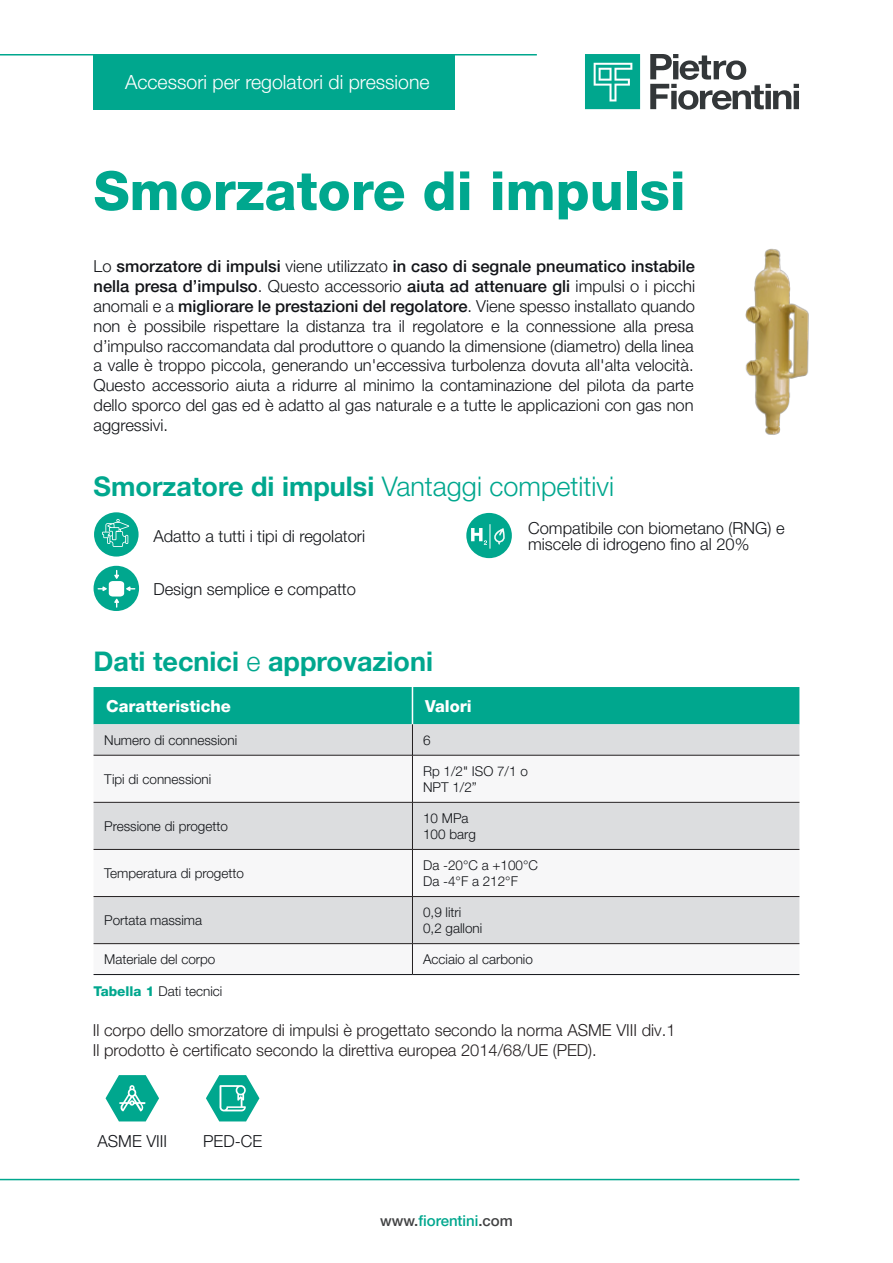
<style>
.page{position:relative;width:893px;height:1263px;background:#fff}
.page>*{position:absolute;margin:0;border:0;box-sizing:border-box;transform-origin:0 0}
.Titolo_Capitolo{font:800 54px "Helvetica Neue LT Pro";color:#00a78e}
.Titoletto{font:700 27px "Helvetica Neue LT Pro";color:#00a78e}
.t1{font:300 19.5px "Helvetica Neue LT Pro";color:#fff}
.Testo{font:300 16.5px/19.8px "Helvetica Neue LT Pro";color:#121418;text-align:justify}
.Testo-2{font:300 16.5px "Helvetica Neue LT Pro";color:#231f20}
.titoli_tabella_bianco{font:800 16.5px "Helvetica Neue LT Pro";color:#fff}
.bullet_non_puntato{font:300 16.5px "Helvetica Neue LT Pro";color:#121418}
.titoletto_technische{font:500 15px "Helvetica Neue LT Pro";color:#00a78e}
.testo_tabella{font:300 13.5px "Helvetica Neue LT Pro";color:#121418}
.s1{font-weight:500}
.s2{font-weight:300}
.s3{font-weight:800;color:#00a78e}
.s4{color:#414243}
</style>
<div class="page">
<hr style="left:0;top:54px;width:537px;height:2px;background:#00a78e">
<hr style="left:0;top:1179px;width:799px;height:1px;background:#00a78e">
<svg style="left:650px;top:54px;width:149px;height:56px"></svg>
<svg style="left:585px;top:54px;width:55px;height:55px;background:#25b39e"></svg>
<div style="left:94px;top:55px;width:361px;height:55px;background:#00a78e"></div>
<div style="left:94px;top:566px;width:45px;height:45px;background:#00a78e;border-radius:50%"></div>
<svg style="left:98px;top:570px;width:37px;height:38px"></svg>
<div style="left:466px;top:513px;width:46px;height:45px;background:#00a78e;border-radius:50%"></div>
<svg style="left:471px;top:524px;width:34px;height:25px"></svg>
<div style="left:94px;top:512px;width:45px;height:44px;background:#00a78e;border-radius:50%"></div>
<svg style="left:102px;top:519px;width:27px;height:28px"></svg>
<div style="left:94px;top:687px;width:705px;height:37px;background:#00a78e"></div>
<div style="left:94px;top:724px;width:705px;height:31px;background:#dcdddf"></div>
<svg style="left:94px;top:756px;width:705px;height:218px"></svg>
<hr style="left:412px;top:687px;width:1px;height:37px;background:#fff">
<hr style="left:412px;top:724px;width:1px;height:31px;background:#231f20">
<hr style="left:94px;top:755px;width:318px;height:1px;background:#231f20">
<hr style="left:412px;top:755px;width:387px;height:1px;background:#231f20">
<hr style="left:412px;top:755px;width:1px;height:47px;background:#231f20">
<hr style="left:94px;top:802px;width:318px;height:1px;background:#231f20">
<hr style="left:412px;top:802px;width:387px;height:1px;background:#231f20">
<hr style="left:412px;top:802px;width:1px;height:47px;background:#231f20">
<hr style="left:94px;top:849px;width:318px;height:1px;background:#231f20">
<hr style="left:412px;top:849px;width:387px;height:1px;background:#231f20">
<hr style="left:412px;top:850px;width:1px;height:46px;background:#231f20">
<hr style="left:94px;top:896px;width:318px;height:1px;background:#231f20">
<hr style="left:412px;top:896px;width:387px;height:1px;background:#231f20">
<hr style="left:412px;top:897px;width:1px;height:46px;background:#231f20">
<hr style="left:94px;top:943px;width:318px;height:1px;background:#231f20">
<hr style="left:412px;top:943px;width:387px;height:1px;background:#231f20">
<hr style="left:412px;top:944px;width:1px;height:30px;background:#231f20">
<hr style="left:94px;top:974px;width:318px;height:1px;background:#121418">
<hr style="left:412px;top:974px;width:387px;height:1px;background:#121418">
<svg style="left:106px;top:1075px;width:53px;height:46px"></svg>
<svg style="left:206px;top:1075px;width:53px;height:46px"></svg>
<img style="left:745px;top:248px;width:64px;height:187px">
<p class="t1" style="left:125px;top:70px;width:306px">Accessori per regolatori di pressione</p>
<p class="Titolo_Capitolo" style="left:94px;top:159px;width:594px">Smorzatore di impulsi</p>
<p class="Testo" style="left:94px;top:256px;width:603px">Lo <span class="s1">smorzatore di impulsi</span> viene utilizzato <span class="s1">in caso di segnale pneumatico instabile nella presa d’impulso</span>. Questo accessorio <span class="s1">aiuta ad attenuare gli</span> impulsi o i picchi anomali e a <span class="s1">migliorare le prestazioni del regolatore</span>. Viene spesso installato quando non è possibile rispettare la distanza tra il regolatore e la connessione alla presa d’impulso raccomandata dal produttore o quando la dimensione (diametro) della linea a valle è troppo piccola, generando un'eccessiva turbolenza dovuta all'alta velocità.<br>Questo accessorio aiuta a ridurre al minimo la contaminazione del pilota da parte dello sporco del gas ed è adatto al gas naturale e a tutte le applicazioni con gas non aggressivi.</p>
<p class="Titoletto" style="left:94px;top:469px;width:522px">Smorzatore di impulsi <span class="s2">Vantaggi competitivi</span></p>
<p class="Testo" style="left:528px;top:517px;width:258px">Compatibile con biometano (RNG) e</p>
<p class="Testo" style="left:528px;top:534px;width:223px">miscele di idrogeno fino al 20%</p>
<p class="Testo" style="left:153px;top:526px;width:213px">Adatto a tutti i tipi di regolatori</p>
<p class="Testo" style="left:153px;top:578px;width:204px">Design semplice e compatto</p>
<p class="Titoletto" style="left:94px;top:644px;width:341px">Dati tecnici <span class="s2">e</span> approvazioni</p>
<p class="titoli_tabella_bianco" style="left:106px;top:696px;width:126px">Caratteristiche</p>
<p class="titoli_tabella_bianco" style="left:425px;top:696px;width:48px">Valori</p>
<p class="testo_tabella" style="left:104px;top:731px;width:135px">Numero di connessioni</p>
<p class="testo_tabella" style="left:423px;top:731px;width:9px">6</p>
<p class="testo_tabella" style="left:104px;top:770px;width:109px">Tipi di connessioni</p>
<p class="testo_tabella" style="left:423px;top:762px;width:106px">Rp 1/2" ISO 7/1 o</p>
<p class="testo_tabella" style="left:423px;top:779px;width:55px">NPT 1/2”</p>
<p class="testo_tabella" style="left:104px;top:818px;width:125px">Pressione di progetto</p>
<p class="testo_tabella" style="left:104px;top:865px;width:141px">Temperatura di progetto</p>
<p class="testo_tabella" style="left:104px;top:912px;width:100px">Portata massima</p>
<p class="testo_tabella" style="left:423px;top:809px;width:47px">10 MPa</p>
<p class="testo_tabella" style="left:423px;top:826px;width:54px">100 barg</p>
<p class="testo_tabella" style="left:423px;top:857px;width:116px">Da -20°C a +100°C</p>
<p class="testo_tabella" style="left:423px;top:873px;width:96px">Da -4°F a 212°F</p>
<p class="testo_tabella" style="left:423px;top:904px;width:40px">0,9 litri</p>
<p class="testo_tabella" style="left:423px;top:920px;width:61px">0,2 galloni</p>
<p class="testo_tabella" style="left:104px;top:951px;width:113px">Materiale del corpo</p>
<p class="testo_tabella" style="left:423px;top:951px;width:111px">Acciaio al carbonio</p>
<p class="testo_tabella" style="left:94px;top:983px;width:130px"><span class="s3">Tabella 1</span> Dati tecnici</p>
<p class="Testo-2" style="left:93px;top:1020px;width:584px">Il corpo dello smorzatore di impulsi è progettato secondo la norma ASME VIII div.1</p>
<p class="Testo-2" style="left:93px;top:1040px;width:506px">Il prodotto è certificato secondo la direttiva europea 2014/68/UE (PED).</p>
<p class="bullet_non_puntato" style="left:97px;top:1131px;width:71px">ASME VIII</p>
<p class="bullet_non_puntato" style="left:203px;top:1131px;width:60px">PED-CE</p>
<p class="titoletto_technische" style="left:380px;top:1211px;width:134px"><span class="s4">www.</span>fiorentini<span class="s4">.com</span></p>
</div>
